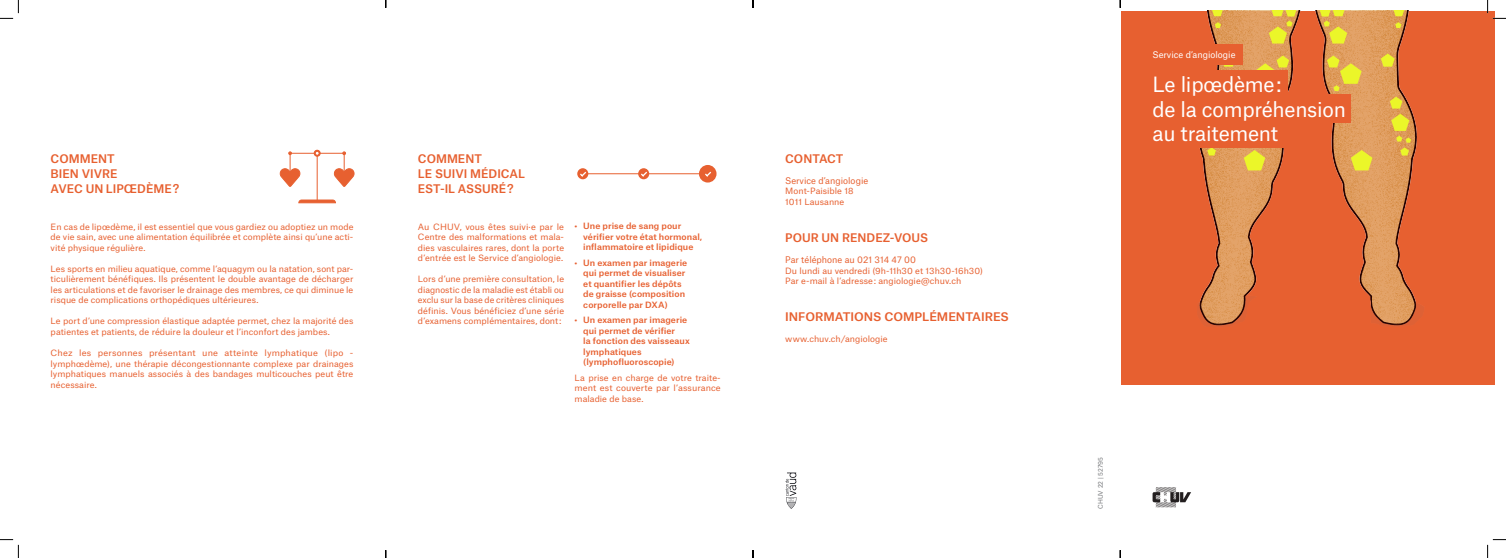
<style>
.page{position:relative;width:1506px;height:558px;background:#fff}
.page>*{position:absolute;margin:0;border:0;box-sizing:border-box;transform-origin:0 0}
.t1{font:20.12px "Atlas Grotesk";letter-spacing:-.015em;color:#fff}
.titre_medium_13pt{font:500 11.38px/14.9px "Atlas Grotesk";color:#e76030}
.texte_courrant{font:500 11.38px "Atlas Grotesk";letter-spacing:-.005em;color:#e76030;scale:1.04 1}
.titre_medium_13pt-2{font:8.75px "Atlas Grotesk";color:#e76030}
.t2{font:8.75px "Atlas Grotesk";color:#fff}
.text_2_collones_cour{font:8.31px/10.5px "Atlas Grotesk";color:#e76030;text-align:justify;scale:1.04 1}
.texte_courrant-2{font:8.31px/10.5px "Atlas Grotesk";color:#e76030;text-align:justify;scale:1.04 1}
.t3{font:500 8.31px/10.5px "Atlas Grotesk";letter-spacing:.005em;color:#e76030;scale:1.04 1}
.text_2_collones_cour-2{font:8.31px/10.5px "Atlas Grotesk";color:#e76030;text-align:justify;scale:1.06 1}
.texte_courrant-3{font:8.31px/10.5px "Atlas Grotesk";color:#e76030;text-align:justify;scale:1.05 1}
.t4{font:6.12px "Atlas Grotesk";color:#727477}
</style>
<div class="page">
<svg style="left:785px;top:472px;width:11px;height:36px"></svg>
<hr style="left:317px;top:156px;width:1px;height:45px;background:#e76030">
<svg style="left:298px;top:199px;width:38px;height:5px"></svg>
<svg style="left:279px;top:149px;width:76px;height:39px"></svg>
<div style="left:577px;top:168px;width:11px;height:11px;background:#e76030;border-radius:50%"></div>
<div style="left:638px;top:168px;width:11px;height:11px;background:#e76030;border-radius:50%"></div>
<div style="left:699px;top:165px;width:17px;height:17px;background:#e76030;border-radius:50%"></div>
<svg style="left:578px;top:170px;width:133px;height:8px"></svg>
<svg style="left:1152px;top:487px;width:38px;height:20px"></svg>
<div style="left:1120px;top:11px;width:374px;height:374px;background:#e76030"></div>
<img style="left:1199px;top:11px;width:218px;height:315px">
<div style="left:1148px;top:44px;width:94px;height:20px;background:#e76030"></div>
<div style="left:1148px;top:70px;width:139px;height:29px;background:#e76030"></div>
<div style="left:1148px;top:94px;width:202px;height:29px;background:#e76030"></div>
<div style="left:1148px;top:119px;width:136px;height:29px;background:#e76030"></div>
<svg style="left:0;top:0;width:19px;height:19px"></svg>
<svg style="left:0;top:539px;width:19px;height:19px"></svg>
<svg style="left:1487px;top:0;width:18px;height:19px"></svg>
<svg style="left:1487px;top:539px;width:18px;height:19px"></svg>
<p class="titre_medium_13pt" style="left:51px;top:150px;width:65px">COMMENT</p>
<p class="titre_medium_13pt" style="left:51px;top:165px;width:68px">BIEN VIVRE</p>
<p class="titre_medium_13pt" style="left:51px;top:180px;width:130px">AVEC UN LIPŒDÈME ?</p>
<p class="text_2_collones_cour" style="left:51px;top:220px;width:292px">En cas de lipœdème, il est essentiel que vous gardiez ou adoptiez un mode de vie sain, avec une alimentation équilibrée et complète ainsi qu’une acti&shy;vité physique régulière.</p>
<p class="text_2_collones_cour" style="left:51px;top:262px;width:292px">Les sports en milieu aquatique, comme l’aquagym ou la natation, sont par&shy;ticulièrement bénéfiques. Ils présentent le double avantage de décharger les articulations et de favoriser le drainage des membres, ce qui diminue le risque de complications orthopédiques ultérieures.</p>
<p class="text_2_collones_cour" style="left:51px;top:315px;width:292px">Le port d’une compression élastique adaptée permet, chez la majorité des patientes et patients, de réduire la douleur et l’inconfort des jambes.</p>
<p class="text_2_collones_cour-2" style="left:51px;top:346px;width:287px">Chez les personnes présentant une atteinte lymphatique (lipo - lymphœdème), une thérapie décongestionnante complexe par drainages lymphatiques manuels associés à des bandages multicouches peut être nécessaire.</p>
<p class="titre_medium_13pt" style="left:418px;top:150px;width:108px">COMMENT<br>LE SUIVI MÉDICAL<br>EST-IL ASSURÉ ?</p>
<p class="texte_courrant-3" style="left:418px;top:220px;width:141px">Au CHUV, vous êtes suivi·e par le Centre des malformations et mala&shy;dies vasculaires rares, dont la porte d’entrée est le Service d’angiologie.</p>
<p class="texte_courrant-2" style="left:418px;top:273px;width:142px">Lors d’une première consultation, le diagnostic de la maladie est établi ou exclu sur la base de critères cliniques définis. Vous bénéficiez d’une série d’examens complémentaires, dont :</p>
<p class="t3" style="left:583px;top:220px;width:116px;text-indent:-9px">• Une prise de sang pour vérifier votre état hormonal, inflammatoire et lipidique</p>
<p class="t3" style="left:583px;top:256px;width:101px;text-indent:-9px">• Un examen par imagerie qui permet de visualiser et quantifier les dépôts de graisse (composition corporelle par DXA)</p>
<p class="t3" style="left:583px;top:314px;width:104px;text-indent:-9px">• Un examen par imagerie qui permet de vérifier<br>la fonction des vaisseaux lymphatiques (lymphofluoroscopie)</p>
<p class="text_2_collones_cour" style="left:574px;top:371px;width:142px">La prise en charge de votre traite&shy;ment est couverte par l’assurance maladie de base.</p>
<p class="titre_medium_13pt" style="left:785px;top:150px;width:60px">CONTACT</p>
<p class="titre_medium_13pt-2" style="left:785px;top:173px;width:84px">Service d’angiologie</p>
<p class="texte_courrant-2" style="left:785px;top:185px;width:67px">Mont-Paisible 18</p>
<p class="texte_courrant-2" style="left:785px;top:195px;width:58px">1011 Lausanne</p>
<p class="titre_medium_13pt" style="left:785px;top:229px;width:144px">POUR UN RENDEZ-VOUS</p>
<p class="titre_medium_13pt-2" style="left:785px;top:253px;width:132px">Par téléphone au 021 314 47 00</p>
<p class="texte_courrant-2" style="left:785px;top:264px;width:192px">Du lundi au vendredi (9h-11h30 et 13h30-16h30)</p>
<p class="texte_courrant-2" style="left:785px;top:275px;width:171px">Par e-mail à l’adresse : angiologie@chuv.ch</p>
<p class="texte_courrant" style="left:785px;top:308px;width:216px">INFORMATIONS COMPLÉMENTAIRES</p>
<p class="texte_courrant-2" style="left:785px;top:333px;width:100px">www.chuv.ch/angiologie</p>
<p class="t2" style="left:1152px;top:47px;width:84px">Service d’angiologie</p>
<p class="t1" style="left:1152px;top:68px;width:130px">Le lipœdème :</p>
<p class="t1" style="left:1152px;top:93px;width:195px">de la compréhension</p>
<p class="t1" style="left:1152px;top:117px;width:127px">au traitement</p>
<p class="t4" style="left:1095px;top:508px;width:53px;rotate:-90deg">CHUV 22 | 52795</p>
</div>
